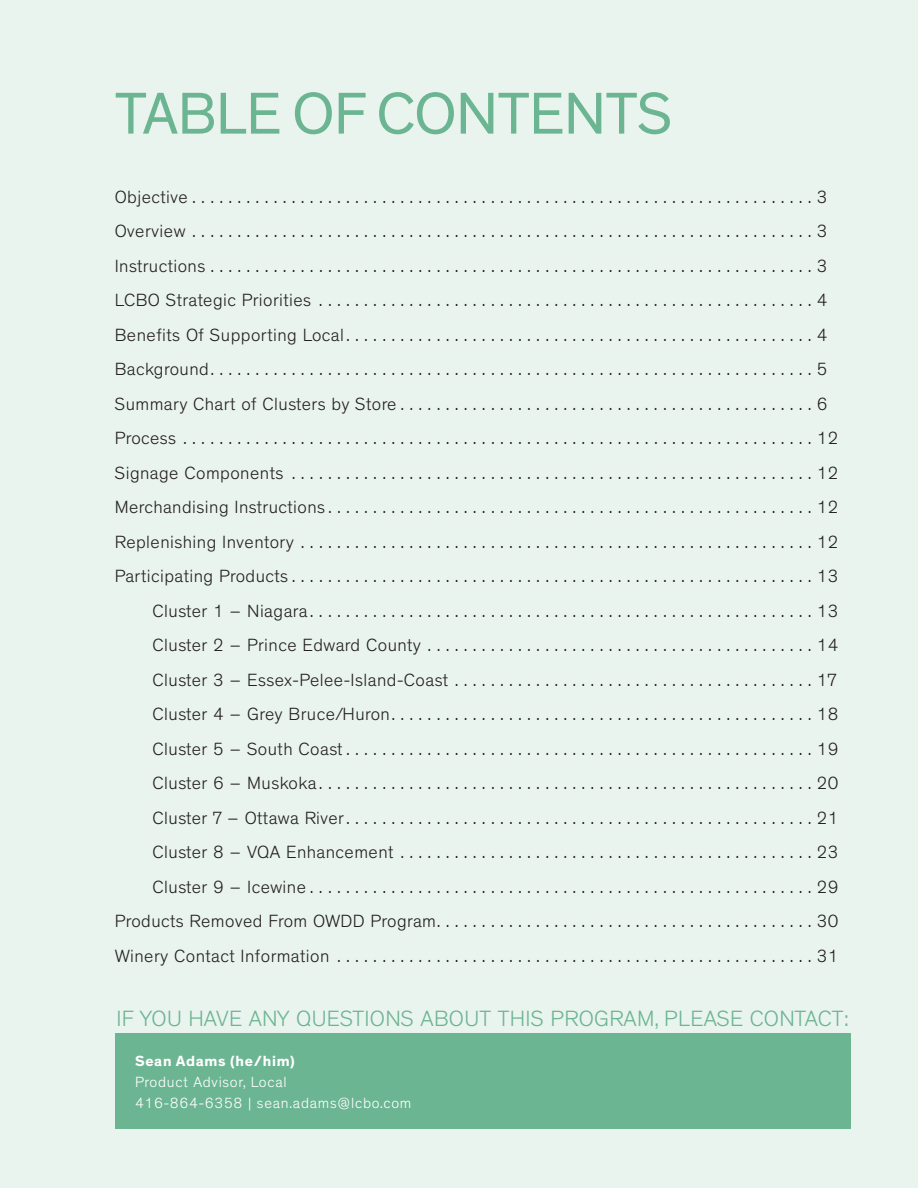
<style>
.page{position:relative;width:918px;height:1188px;background:#eaf4ee}
.page>*{position:absolute;margin:0;border:0;box-sizing:border-box;transform-origin:0 0}
.ToC_ChapterTitle{font:60px "Theinhardt";letter-spacing:-.01em;color:#6cb592}
.Sub_Titles{font:300 22.5px "Theinhardt";letter-spacing:.015em;color:#6cb592}
.ToC_ChapterTitle-2{font:300 18px "Theinhardt";letter-spacing:.025em;color:#231f20}
.Body{font:300 15px/21px "Theinhardt";letter-spacing:.05em;color:#fff}
.s1{font-weight:700}
</style>
<div class="page">
<div style="left:115px;top:1033px;width:736px;height:96px;background:#6cb592"></div>
<p class="ToC_ChapterTitle" style="left:115px;top:78px;width:559px">TABLE OF CONTENTS</p>
<p class="ToC_ChapterTitle-2" style="left:115px;top:186px;width:714px">Objective . . . . . . . . . . . . . . . . . . . . . . . . . . . . . . . . . . . . . . . . . . . . . . . . . . . . . . . . . . . . . . . . . . . . 3</p>
<p class="ToC_ChapterTitle-2" style="left:115px;top:221px;width:714px">Overview . . . . . . . . . . . . . . . . . . . . . . . . . . . . . . . . . . . . . . . . . . . . . . . . . . . . . . . . . . . . . . . . . . . . 3</p>
<p class="ToC_ChapterTitle-2" style="left:115px;top:255px;width:714px">Instructions . . . . . . . . . . . . . . . . . . . . . . . . . . . . . . . . . . . . . . . . . . . . . . . . . . . . . . . . . . . . . . . . . . 3</p>
<p class="ToC_ChapterTitle-2" style="left:115px;top:290px;width:714px">LCBO Strategic Priorities . . . . . . . . . . . . . . . . . . . . . . . . . . . . . . . . . . . . . . . . . . . . . . . . . . . . . . 4</p>
<p class="ToC_ChapterTitle-2" style="left:115px;top:324px;width:714px">Benefits Of Supporting Local . . . . . . . . . . . . . . . . . . . . . . . . . . . . . . . . . . . . . . . . . . . . . . . . . . . 4</p>
<p class="ToC_ChapterTitle-2" style="left:115px;top:359px;width:714px">Background . . . . . . . . . . . . . . . . . . . . . . . . . . . . . . . . . . . . . . . . . . . . . . . . . . . . . . . . . . . . . . . . . . 5</p>
<p class="ToC_ChapterTitle-2" style="left:115px;top:393px;width:714px">Summary Chart of Clusters by Store . . . . . . . . . . . . . . . . . . . . . . . . . . . . . . . . . . . . . . . . . . . . . 6</p>
<p class="ToC_ChapterTitle-2" style="left:115px;top:428px;width:725px">Process . . . . . . . . . . . . . . . . . . . . . . . . . . . . . . . . . . . . . . . . . . . . . . . . . . . . . . . . . . . . . . . . . . . . . 12</p>
<p class="ToC_ChapterTitle-2" style="left:115px;top:462px;width:725px">Signage Components . . . . . . . . . . . . . . . . . . . . . . . . . . . . . . . . . . . . . . . . . . . . . . . . . . . . . . . . . 12</p>
<p class="ToC_ChapterTitle-2" style="left:115px;top:497px;width:725px">Merchandising Instructions . . . . . . . . . . . . . . . . . . . . . . . . . . . . . . . . . . . . . . . . . . . . . . . . . . . . . 12</p>
<p class="ToC_ChapterTitle-2" style="left:115px;top:531px;width:725px">Replenishing Inventory . . . . . . . . . . . . . . . . . . . . . . . . . . . . . . . . . . . . . . . . . . . . . . . . . . . . . . . . 12</p>
<p class="ToC_ChapterTitle-2" style="left:115px;top:566px;width:725px">Participating Products . . . . . . . . . . . . . . . . . . . . . . . . . . . . . . . . . . . . . . . . . . . . . . . . . . . . . . . . . 13</p>
<p class="ToC_ChapterTitle-2" style="left:153px;top:600px;width:687px">Cluster 1 – Niagara . . . . . . . . . . . . . . . . . . . . . . . . . . . . . . . . . . . . . . . . . . . . . . . . . . . . . . . 13</p>
<p class="ToC_ChapterTitle-2" style="left:153px;top:635px;width:687px">Cluster 2 – Prince Edward County . . . . . . . . . . . . . . . . . . . . . . . . . . . . . . . . . . . . . . . . . . 14</p>
<p class="ToC_ChapterTitle-2" style="left:153px;top:669px;width:685px">Cluster 3 – Essex-Pelee-Island-Coast . . . . . . . . . . . . . . . . . . . . . . . . . . . . . . . . . . . . . . . 17</p>
<p class="ToC_ChapterTitle-2" style="left:153px;top:704px;width:687px">Cluster 4 – Grey Bruce/Huron . . . . . . . . . . . . . . . . . . . . . . . . . . . . . . . . . . . . . . . . . . . . . . 18</p>
<p class="ToC_ChapterTitle-2" style="left:153px;top:738px;width:687px">Cluster 5 – South Coast . . . . . . . . . . . . . . . . . . . . . . . . . . . . . . . . . . . . . . . . . . . . . . . . . . . 19</p>
<p class="ToC_ChapterTitle-2" style="left:153px;top:773px;width:687px">Cluster 6 – Muskoka . . . . . . . . . . . . . . . . . . . . . . . . . . . . . . . . . . . . . . . . . . . . . . . . . . . . . . 20</p>
<p class="ToC_ChapterTitle-2" style="left:153px;top:807px;width:687px">Cluster 7 – Ottawa River . . . . . . . . . . . . . . . . . . . . . . . . . . . . . . . . . . . . . . . . . . . . . . . . . . . 21</p>
<p class="ToC_ChapterTitle-2" style="left:153px;top:842px;width:687px">Cluster 8 – VQA Enhancement . . . . . . . . . . . . . . . . . . . . . . . . . . . . . . . . . . . . . . . . . . . . . 23</p>
<p class="ToC_ChapterTitle-2" style="left:153px;top:876px;width:687px">Cluster 9 – Icewine . . . . . . . . . . . . . . . . . . . . . . . . . . . . . . . . . . . . . . . . . . . . . . . . . . . . . . . 29</p>
<p class="ToC_ChapterTitle-2" style="left:115px;top:911px;width:725px">Products Removed From OWDD Program . . . . . . . . . . . . . . . . . . . . . . . . . . . . . . . . . . . . . . . . . 30</p>
<p class="ToC_ChapterTitle-2" style="left:115px;top:945px;width:725px">Winery Contact Information . . . . . . . . . . . . . . . . . . . . . . . . . . . . . . . . . . . . . . . . . . . . . . . . . . . . 31</p>
<p class="Sub_Titles" style="left:116px;top:1005px;width:734px">IF YOU HAVE ANY QUESTIONS ABOUT THIS PROGRAM, PLEASE CONTACT:</p>
<p class="Body" style="left:135px;top:1050px;width:278px"><span class="s1">Sean Adams (he/him)<br></span>Product Advisor, Local<br>416-864-6358 | sean.adams@lcbo.com</p>
</div>
